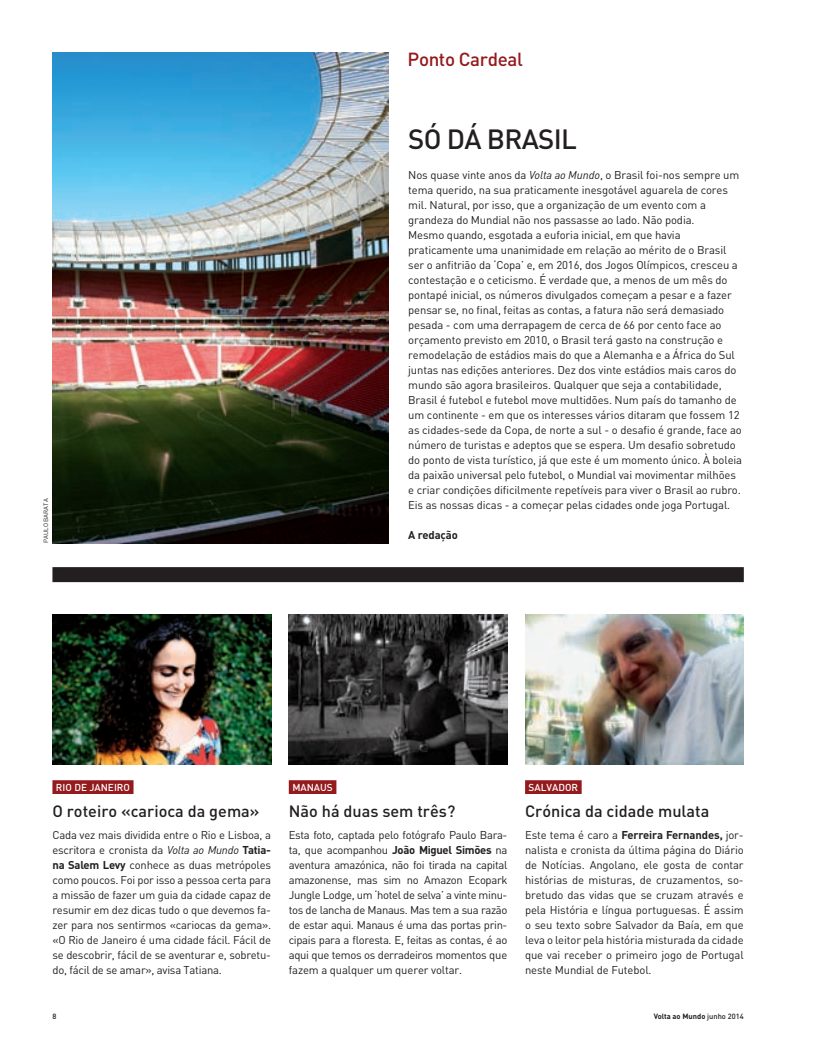
<style>
.page{position:relative;width:814px;height:1044px;background:#fff}
.page>*{position:absolute;margin:0;border:0;box-sizing:border-box;transform-origin:0 0}
.t1{font:500 27.5px "DIN";letter-spacing:-.025em;color:#231f20}
.t2{font:500 18.75px "DIN";letter-spacing:-.02em;color:#941a1d}
.TIT_NOT{font:500 16.25px "DIN";color:#231f20}
.Texto_editorial{font:11.25px/15px "DIN";letter-spacing:-.01em;color:#231f20}
.TXT{font:11.25px/15px "DIN";letter-spacing:-.01em;color:#231f20;text-align:justify}
.Texto_editorial-2{font:700 11.25px "DIN";letter-spacing:-.01em;color:#231f20}
.ETIQUETA_-_LOCALIZAÇ{font:500 10px "DIN";color:#fff}
.t3{font:700 7.5px "DIN";color:#231f20}
.t4{font:500 7.5px "DIN";color:#231f20}
.CRÉDITO_FOTO{font:6.25px "DIN";color:#231f20}
.s1{font-style:italic}
.s2{font-weight:700}
.s3{font-weight:500}
</style>
<div class="page">
<img style="left:52px;top:614px;width:219px;height:150px">
<div style="left:52px;top:567px;width:691px;height:15px;background:#231f20"></div>
<img style="left:289px;top:614px;width:218px;height:150px">
<div style="left:52px;top:780px;width:81px;height:14px;background:#941a1d"></div>
<div style="left:289px;top:780px;width:47px;height:14px;background:#941a1d"></div>
<img style="left:52px;top:52px;width:336px;height:491px">
<img style="left:525px;top:614px;width:218px;height:150px">
<div style="left:525px;top:780px;width:56px;height:14px;background:#941a1d"></div>
<p class="CRÉDITO_FOTO" style="left:42px;top:543px;width:46px;rotate:-90deg">PAULO BARATA</p>
<p class="t2" style="left:407px;top:47px;width:117px">Ponto Cardeal</p>
<p class="t1" style="left:408px;top:122px;width:170px">SÓ DÁ BRASIL</p>
<p class="Texto_editorial" style="left:408px;top:167px;width:332px">Nos quase vinte anos da <span class="s1">Volta ao Mundo</span>, o Brasil foi-nos sempre um tema querido, na sua praticamente inesgotável aguarela de cores mil. Natural, por isso, que a organização de um evento com a grandeza do Mundial não nos passasse ao lado. Não podia.</p>
<p class="Texto_editorial" style="left:408px;top:227px;width:335px">Mesmo quando, esgotada a euforia inicial, em que havia praticamente uma unanimidade em relação ao mérito de o Brasil ser o anfitrião da ‘Copa’ e, em 2016, dos Jogos Olímpicos, cresceu a contestação e o ceticismo. É verdade que, a menos de um mês do pontapé inicial, os números divulgados começam a pesar e a fazer pensar se, no final, feitas as contas, a fatura não será demasiado pesada - com uma derrapagem de cerca de 66 por cento face ao orçamento previsto em 2010, o Brasil terá gasto na construção e remodelação de estádios mais do que a Alemanha e a África do Sul juntas nas edições anteriores. Dez dos vinte estádios mais caros do mundo são agora brasileiros. Qualquer que seja a contabilidade, Brasil é futebol e futebol move multidões. Num país do tamanho de um continente - em que os interesses vários ditaram que fossem 12 as cidades-sede da Copa, de norte a sul - o desafio é grande, face ao número de turistas e adeptos que se espera. Um desafio sobretudo do ponto de vista turístico, já que este é um momento único. À boleia da paixão universal pelo futebol, o Mundial vai movimentar milhões e criar condições dificilmente repetíveis para viver o Brasil ao rubro.<br>Eis as nossas dicas - a começar pelas cidades onde joga Portugal.</p>
<p class="Texto_editorial-2" style="left:408px;top:528px;width:51px">A redação</p>
<p class="ETIQUETA_-_LOCALIZAÇ" style="left:56px;top:781px;width:75px">RIO DE JANEIRO</p>
<p class="TIT_NOT" style="left:52px;top:801px;width:208px">O roteiro «carioca da gema»</p>
<p class="TXT" style="left:52px;top:827px;width:220px">Cada vez mais dividida entre o Rio e Lisboa, a escritora e cronista da <span class="s1">Volta ao Mundo</span> <span class="s2">Tatia&shy;na Salem Levy</span> conhece as duas metrópoles como poucos. Foi por isso a pessoa certa para a missão de fazer um guia da cidade capaz de resumir em dez dicas tudo o que devemos fa&shy;zer para nos sentirmos «cariocas da gema». «O Rio de Janeiro é uma cidade fácil. Fácil de se descobrir, fácil de se aventurar e, sobretu&shy;do, fácil de se amar», avisa Tatiana.</p>
<p class="ETIQUETA_-_LOCALIZAÇ" style="left:292px;top:781px;width:42px">MANAUS</p>
<p class="TIT_NOT" style="left:289px;top:801px;width:168px">Não há duas sem três?</p>
<p class="TXT" style="left:289px;top:827px;width:220px">Esta foto, captada pelo fotógrafo Paulo Bara&shy;ta, que acompanhou <span class="s2">João Miguel Simões</span> na aventura amazónica, não foi tirada na capital amazonense, mas sim no Amazon Ecopark Jungle Lodge, um ‘hotel de selva’ a vinte minu&shy;tos de lancha de Manaus. Mas tem a sua razão de estar aqui. Manaus é uma das portas prin&shy;cipais para a floresta. E, feitas as contas, é ao aqui que temos os derradeiros momentos que fazem a qualquer um querer voltar.</p>
<p class="ETIQUETA_-_LOCALIZAÇ" style="left:528px;top:781px;width:51px">SALVADOR</p>
<p class="TIT_NOT" style="left:525px;top:801px;width:186px">Crónica da cidade mulata</p>
<p class="TXT" style="left:525px;top:827px;width:220px">Este tema é caro a <span class="s2">Ferreira Fernandes,</span> jor&shy;nalista e cronista da última página do Diário de Notícias. Angolano, ele gosta de contar histórias de misturas, de cruzamentos, so&shy;bretudo das vidas que se cruzam através e pela História e língua portuguesas. É assim o seu texto sobre Salvador da Baía, em que leva o leitor pela história misturada da cidade que vai receber o primeiro jogo de Portugal neste Mundial de Futebol.</p>
<p class="t4" style="left:52px;top:1012px;width:5px">8</p>
<p class="t3" style="left:653px;top:1012px;width:92px">Volta ao Mundo <span class="s3">junho 2014</span></p>
</div>
